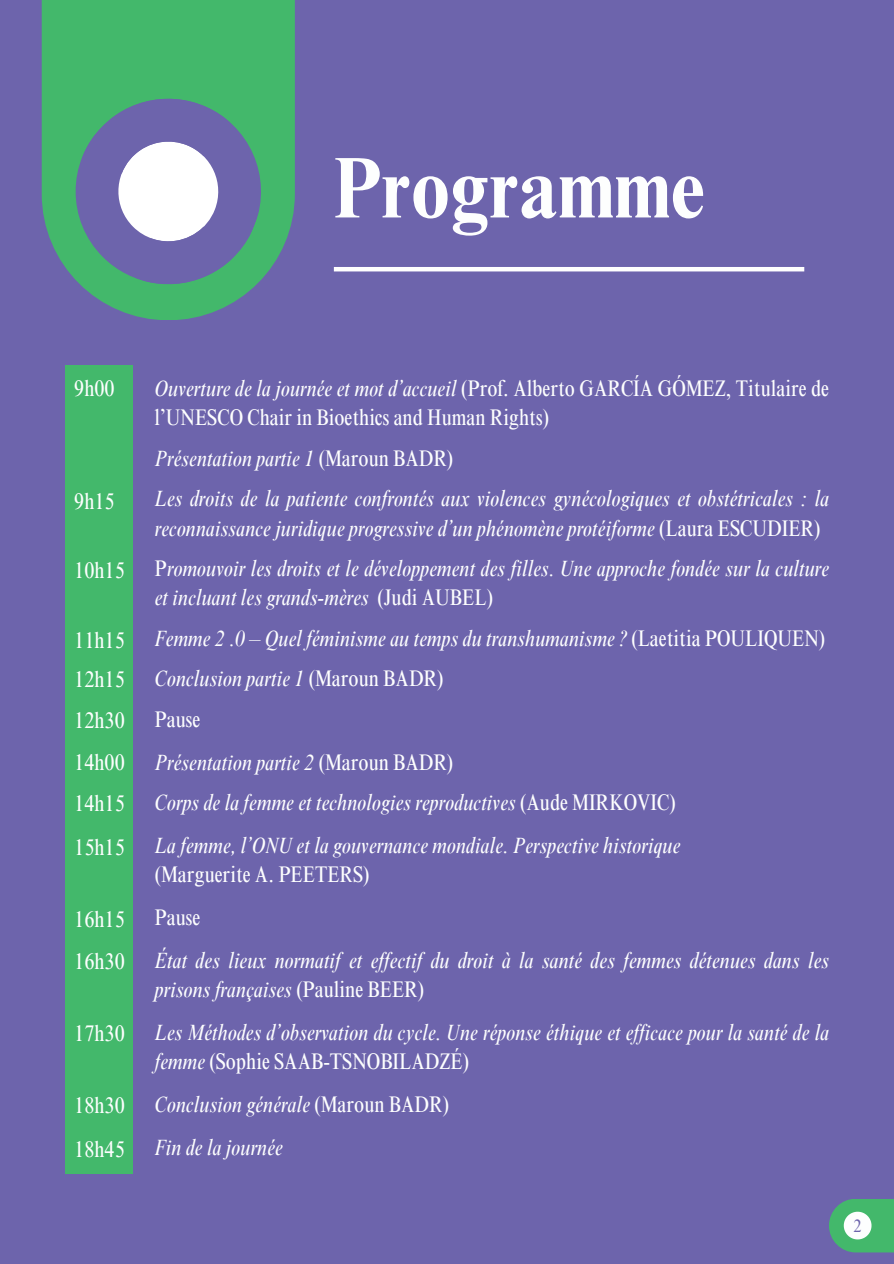
<style>
.page{position:relative;width:894px;height:1264px;background:#fff}
.page>*{position:absolute;margin:0;border:0;box-sizing:border-box;transform-origin:0 0}
.t1{font:700 condensed 87px "Times NRMT Pro";color:#fdfefe}
.t2{font:italic condensed 22.65px/40.5px "Times NRMT Pro";color:#fdfefe}
.t3{font:condensed 22.65px/40.7px "Times NRMT Pro";color:#fdfefe}
.t4{font:condensed 18px "Times NRMT Pro";color:#6d64ac}
.s1{font-style:italic}
.s2{font-style:normal}
</style>
<div class="page">
<div style="left:0;top:0;width:893px;height:1263px;background:#6d64ac"></div>
<hr style="left:334px;top:267px;width:470px;height:4px;background:#fff">
<div style="left:828px;top:1198px;width:65px;height:54px;background:#43b86b"></div>
<svg style="left:843px;top:1211px;width:28px;height:28px"></svg>
<div style="left:65px;top:365px;width:68px;height:809px;background:#43b86b"></div>
<svg style="left:42px;top:0;width:253px;height:320px;fill:#43b86b"></svg>
<svg style="left:67px;top:90px;width:206px;height:201px"></svg>
<h1 class="t1" style="left:334px;top:137px;width:372px">Programme</h1>
<p class="t3" style="left:74px;top:367px;width:42px">9h00</p>
<p class="t3" style="left:74px;top:480px;width:42px">9h15</p>
<p class="t3" style="left:74px;top:550px;width:52px">10h15</p>
<p class="t3" style="left:74px;top:620px;width:52px;text-align:justify">11h15<br>12h15<br>12h30<br>14h00<br>14h15</p>
<p class="t3" style="left:74px;top:827px;width:52px">15h15</p>
<p class="t3" style="left:74px;top:897px;width:52px;line-height:42.5px">16h15<br>16h30</p>
<p class="t3" style="left:74px;top:1013px;width:52px">17h30</p>
<p class="t3" style="left:74px;top:1082px;width:52px;line-height:44.4px">18h30<br>18h45</p>
<p class="t3" style="left:154px;top:374px;width:675px;line-height:29.2px"><span class="s1">Ouverture de la journée et mot d’accueil</span> (Prof. Alberto GARCÍA GÓMEZ, Titulaire de l’UNESCO Chair in Bioethics and Human Rights)</p>
<p class="t2" style="left:154px;top:438px;width:675px">Présentation partie 1 <span class="s2">(Maroun BADR)<br></span>Les droits de la patiente confrontés aux violences gynécologiques et obstétricales : la</p>
<p class="t2" style="left:154px;top:508px;width:675px">reconnaissance juridique progressive d’un phénomène protéiforme <span class="s2">(Laura ESCUDIER)<br>P</span>romouvoir les droits et le développement des filles. Une approche fondée sur la culture</p>
<p class="t2" style="left:154px;top:577px;width:672px">et incluant les grands-mères <span class="s2">(Judi AUBEL)<br></span>Femme 2 .0 – Quel féminisme au temps du transhumanisme ? <span class="s2">(Laetitia POULIQUEN)<br></span>Conclusion partie 1 <span class="s2">(Maroun BADR)<br>Pause</span></p>
<p class="t2" style="left:154px;top:742px;width:523px">Présentation partie 2 <span class="s2">(Maroun BADR)<br></span>Corps de la femme et technologies reproductives <span class="s2">(Aude MIRKOVIC)</span></p>
<p class="t2" style="left:154px;top:825px;width:527px">La femme, l’ONU et la gouvernance mondiale. Perspective historique</p>
<p class="t3" style="left:154px;top:853px;width:217px;line-height:42.8px">(Marguerite A. PEETERS)<br>Pause</p>
<p class="t2" style="left:154px;top:945px;width:675px;line-height:29.2px">État des lieux normatif et effectif du droit à la santé des femmes détenues dans les prisons françaises <span class="s2">(Pauline BEER)</span></p>
<p class="t2" style="left:154px;top:1017px;width:675px;line-height:29.2px">Les Méthodes d’observation du cycle. Une réponse éthique et efficace pour la santé de la femme <span class="s2">(Sophie SAAB-TSNOBILADZÉ)</span></p>
<p class="t2" style="left:154px;top:1082px;width:296px;line-height:42.8px">Conclusion générale <span class="s2">(Maroun BADR)<br></span>Fin de la journée</p>
<p class="t4" style="left:853px;top:1215px;width:10px">2</p>
</div>
